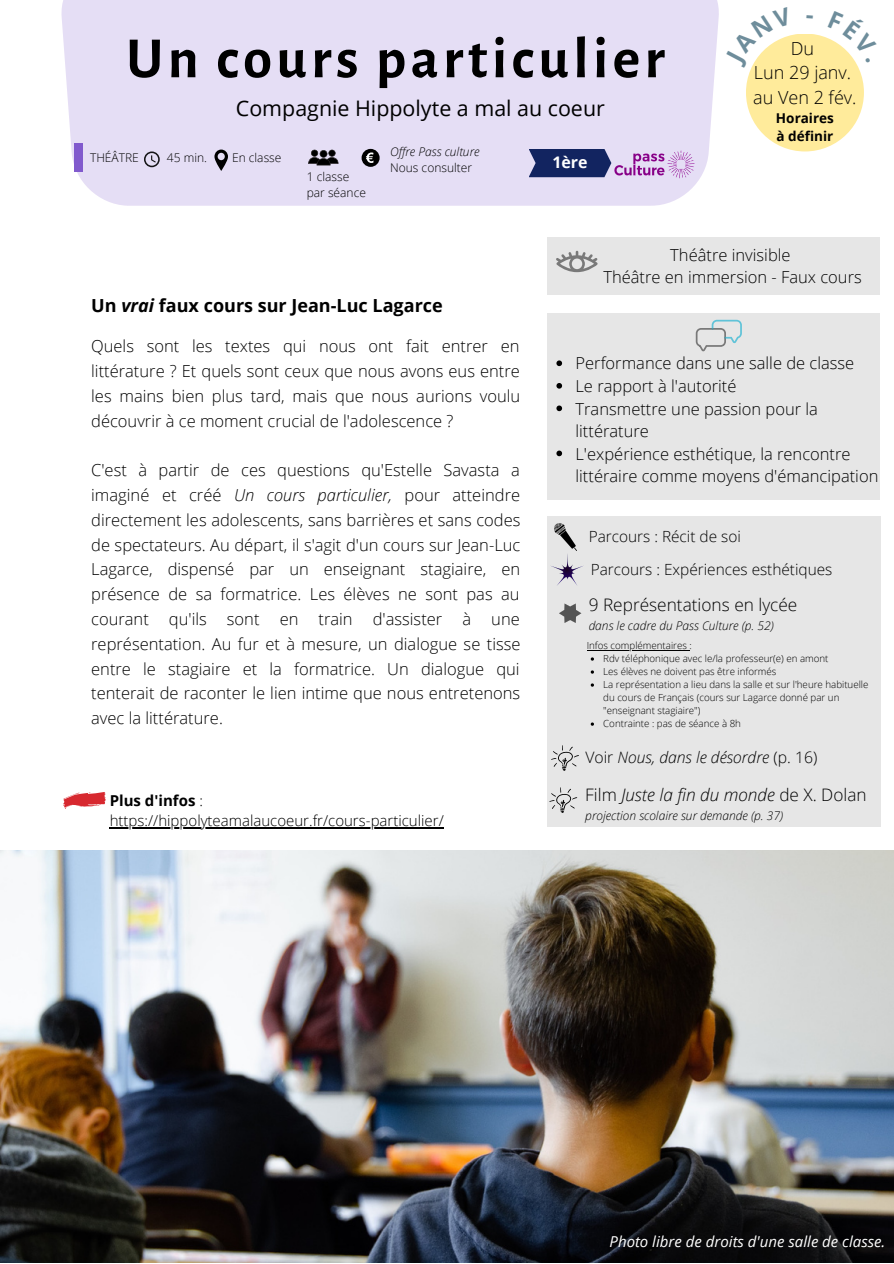
<style>
.page{position:relative;width:894px;height:1264px;background:#fff}
.page>*{position:absolute;margin:0;border:0;box-sizing:border-box;transform-origin:0 0}
.t1{font:700 58.35px "Alegreya Sans";letter-spacing:.075em;color:#000}
.t2{font:21.45px "Open Sans";color:#000}
.t3{font:700 18px "Open Sans";color:#000}
.t4{font:300 18px "Open Sans";color:#000}
.t5{font:italic 300 17.25px "Open Sans";color:#000}
.t6{font:300 17.25px "Open Sans";color:#000}
.t7{font:300 16.5px/24.8px "Open Sans";color:#000}
.t8{font:700 15.9px "Open Sans";color:#fff}
.t9{font:italic 300 15.75px "Open Sans";color:#000}
.t10{font:300 15.45px "Open Sans";color:#000}
.t11{font:300 15px "Open Sans";color:#000}
.t12{font:italic 15px "Open Sans";color:#fff}
.t13{font:700 15px "Open Sans";color:#000}
.t14{font:700 13.5px "Open Sans";color:#000}
.t15{font:italic 300 12px "Open Sans";color:#000}
.t16{font:300 12px "Open Sans";color:#000}
.t17{font:300 9.75px/13px "Open Sans";color:#000}
.s1{font-style:italic}
.s2{font-weight:300}
.s3{font-style:normal}
</style>
<div class="page">
<div style="left:61px;top:0;width:657px;height:206px;background:#e5def5"></div>
<img style="left:0;top:850px;width:893px;height:412px">
<svg style="left:63px;top:792px;width:43px;height:16px"></svg>
<div style="left:74px;top:143px;width:8px;height:29px;background:#815acd"></div>
<svg style="left:144px;top:151px;width:16px;height:16px"></svg>
<div style="left:361px;top:149px;width:18px;height:18px;background:#000;border-radius:50%"></div>
<svg style="left:366px;top:152px;width:7px;height:11px"></svg>
<div style="left:547px;top:237px;width:332px;height:58px;background:#e6e6e6"></div>
<div style="left:547px;top:313px;width:332px;height:187px;background:#e6e6e6"></div>
<svg style="left:556px;top:251px;width:41px;height:21px"></svg>
<svg style="left:695px;top:320px;width:46px;height:31px"></svg>
<svg style="left:214px;top:149px;width:14px;height:22px"></svg>
<div style="left:547px;top:516px;width:333px;height:310px;background:#e6e6e6"></div>
<svg style="left:559px;top:603px;width:22px;height:20px"></svg>
<svg style="left:556px;top:360px;width:6px;height:6px"></svg>
<svg style="left:556px;top:383px;width:6px;height:5px"></svg>
<svg style="left:556px;top:405px;width:6px;height:6px"></svg>
<svg style="left:556px;top:450px;width:6px;height:6px"></svg>
<svg style="left:528px;top:149px;width:82px;height:28px;background:#22326b"></svg>
<img style="left:610px;top:146px;width:88px;height:35px">
<svg style="left:308px;top:150px;width:30px;height:15px"></svg>
<svg style="left:551px;top:745px;width:28px;height:26px"></svg>
<hr style="left:586px;top:650px;width:103px;height:1px;background:#000">
<img style="left:554px;top:523px;width:22px;height:27px">
<img style="left:551px;top:554px;width:32px;height:31px">
<div style="left:745px;top:34px;width:118px;height:117px;background:#ffeb9b;border-radius:50%"></div>
<svg style="left:549px;top:787px;width:28px;height:26px"></svg>
<hr style="left:110px;top:827px;width:333px;height:1px;background:#000">
<svg style="left:751px;top:35px;width:41px;height:33px"></svg>
<svg style="left:827px;top:38px;width:29px;height:24px"></svg>
<p class="t1" style="left:126px;top:31px;width:540px">Un cours particulier</p>
<p class="t2" style="left:236px;top:93px;width:370px">Compagnie Hippolyte a mal au coeur</p>
<p class="t16" style="left:90px;top:149px;width:50px">THÉÂTRE</p>
<p class="t16" style="left:167px;top:149px;width:42px">45 min.</p>
<p class="t16" style="left:232px;top:149px;width:51px">En classe</p>
<p class="t15" style="left:390px;top:143px;width:91px">Offre Pass culture</p>
<p class="t16" style="left:390px;top:159px;width:83px">Nous consulter</p>
<p class="t16" style="left:307px;top:168px;width:44px">1 classe</p>
<p class="t16" style="left:307px;top:184px;width:61px">par séance</p>
<p class="t8" style="left:552px;top:151px;width:37px">1ère</p>
<p class="t4" style="left:790px;top:35px;width:25px">Du</p>
<p class="t4" style="left:753px;top:60px;width:99px">Lun 29 janv.</p>
<p class="t4" style="left:753px;top:85px;width:105px">au Ven 2 fév.</p>
<p class="t14" style="left:775px;top:109px;width:59px">Horaires</p>
<p class="t14" style="left:776px;top:127px;width:58px">à définir</p>
<p class="t3" style="left:91px;top:292px;width:353px">Un <span class="s1">vrai</span> faux cours sur Jean-Luc Lagarce</p>
<p class="t7" style="left:91px;top:333px;width:430px;text-align:justify">Quels sont les textes qui nous ont fait entrer en littérature ? Et quels sont ceux que nous avons eus entre les mains bien plus tard, mais que nous aurions voulu découvrir à ce moment crucial de l'adolescence ?</p>
<p class="t7" style="left:91px;top:457px;width:430px;text-align:justify">C'est à partir de ces questions qu'Estelle Savasta a imaginé et créé <span class="s1">Un cours particulier,</span> pour atteindre directement les adolescents, sans barrières et sans codes de spectateurs. Au départ, il s'agit d'un cours sur Jean-Luc Lagarce, dispensé par un enseignant stagiaire, en présence de sa formatrice. Les élèves ne sont pas au courant qu'ils sont en train d'assister à une représentation. Au fur et à mesure, un dialogue se tisse entre le stagiaire et la formatrice. Un dialogue qui tenterait de raconter le lien intime que nous entretenons avec la littérature.</p>
<p class="t13" style="left:110px;top:790px;width:95px">Plus d'infos <span class="s2">:</span></p>
<p class="t11" style="left:110px;top:810px;width:335px">https://hippolyteamalaucoeur.fr/cours-particulier/</p>
<p class="t7" style="left:670px;top:242px;width:122px">Théâtre invisible</p>
<p class="t7" style="left:603px;top:264px;width:260px">Théâtre en immersion - Faux cours</p>
<p class="t7" style="left:575px;top:351px;width:280px">Performance dans une salle de classe</p>
<p class="t7" style="left:575px;top:373px;width:162px">Le rapport à l'autorité</p>
<p class="t7" style="left:575px;top:397px;width:244px;line-height:22.5px">Transmettre une passion pour la littérature</p>
<p class="t7" style="left:575px;top:442px;width:304px;line-height:22.5px">L'expérience esthétique, la rencontre littéraire comme moyens d'émancipation</p>
<p class="t10" style="left:588px;top:525px;width:154px">Parcours : Récit de soi</p>
<p class="t10" style="left:590px;top:558px;width:243px">Parcours : Expériences esthétiques</p>
<p class="t6" style="left:588px;top:592px;width:210px">9 Représentations en lycée</p>
<p class="t15" style="left:588px;top:617px;width:186px">dans le cadre du Pass Culture (p. 52)</p>
<p class="t13" style="left:570px;top:611px;width:59px">Teaser :</p>
<p class="t11" style="left:570px;top:631px;width:206px">https://youtu.be/CTUqrrwvmiA</p>
<p class="t17" style="left:586px;top:639px;width:107px">Infos complémentaires :</p>
<p class="t17" style="left:603px;top:652px;width:227px">Rdv téléphonique avec le/la professeur(e) en amont</p>
<p class="t17" style="left:603px;top:665px;width:175px">Les élèves ne doivent pas être informés</p>
<p class="t17" style="left:603px;top:678px;width:267px">La représentation a lieu dans la salle et sur l'heure habituelle du cours de Français (cours sur Lagarce donné par un "enseignant stagiaire")</p>
<p class="t17" style="left:603px;top:717px;width:139px">Contrainte : pas de séance à 8h</p>
<p class="t9" style="left:585px;top:746px;width:233px"><span class="s3">Voir</span> Nous, dans le désordre <span class="s3">(p. 16)</span></p>
<p class="t5" style="left:585px;top:782px;width:283px"><span class="s3">Film</span> Juste la fin du monde <span class="s3">de X. Dolan</span></p>
<p class="t15" style="left:585px;top:807px;width:199px">projection scolaire sur demande (p. 37)</p>
<p class="t12" style="left:609px;top:1231px;width:277px">Photo libre de droits d'une salle de classe.</p>
</div>
